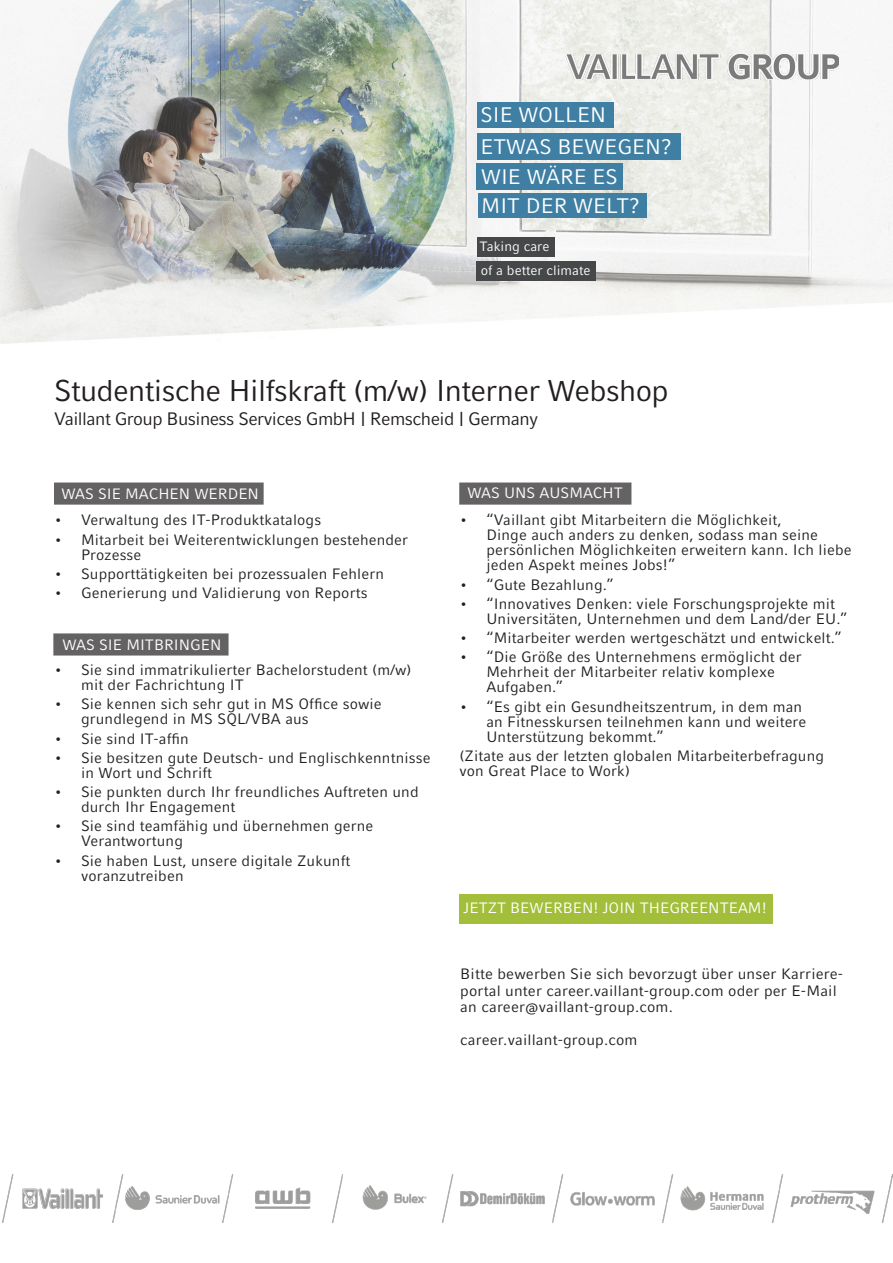
<style>
.page{position:relative;width:893px;height:1263px;background:#fff}
.page>*{position:absolute;margin:0;border:0;box-sizing:border-box;transform-origin:0 0}
.t1{font:30px "Compatil Fact LT Pro";letter-spacing:-.02em;color:#231f20}
.t2{font:21px "Compatil Fact LT Pro";color:#fff}
.t3{font:18px "Compatil Fact LT Pro";letter-spacing:-.03em;color:#231f20}
.t4{font:15px/15px "Compatil Fact LT Pro";letter-spacing:.01em;color:#231f20}
.t5{font:15px "Compatil Fact LT Pro";color:#fff}
.t6{font:13.5px "Compatil Fact LT Pro";color:#fff}
</style>
<div class="page">
<img style="left:0;top:0;width:893px;height:343px">
<img style="left:2px;top:1175px;width:890px;height:48px">
<img style="left:564px;top:54px;width:275px;height:25px">
<div style="left:477px;top:133px;width:203px;height:26px;background:#3e7fa3"></div>
<div style="left:477px;top:163px;width:146px;height:27px;background:#3e7fa3"></div>
<div style="left:477px;top:102px;width:136px;height:26px;background:#3e7fa3"></div>
<div style="left:478px;top:193px;width:168px;height:25px;background:#3e7fa3"></div>
<div style="left:459px;top:894px;width:314px;height:30px;background:#a2be3a"></div>
<div style="left:477px;top:237px;width:78px;height:20px;background:#454749"></div>
<div style="left:476px;top:261px;width:119px;height:20px;background:#454749"></div>
<div style="left:55px;top:483px;width:208px;height:21px;background:#656263"></div>
<div style="left:460px;top:483px;width:171px;height:21px;background:#656263"></div>
<div style="left:54px;top:634px;width:174px;height:21px;background:#656263"></div>
<p class="t2" style="left:480px;top:102px;width:127px">SIE WOLLEN</p>
<p class="t2" style="left:480px;top:134px;width:193px">ETWAS BEWEGEN?</p>
<p class="t2" style="left:481px;top:164px;width:138px">WIE WÄRE ES</p>
<p class="t2" style="left:481px;top:194px;width:160px">MIT DER WELT?</p>
<p class="t6" style="left:479px;top:239px;width:72px">Taking care</p>
<p class="t6" style="left:481px;top:263px;width:111px">of a better climate</p>
<p class="t1" style="left:54px;top:373px;width:616px">Studentische Hilfskraft (m/w) Interner Webshop</p>
<p class="t3" style="left:54px;top:409px;width:486px">Vaillant Group Business Services GmbH | Remscheid | Germany</p>
<p class="t5" style="left:61px;top:485px;width:199px">WAS SIE MACHEN WERDEN</p>
<p class="t4" style="left:54px;top:512px;width:269px">• Verwaltung des IT-Produktkatalogs</p>
<p class="t4" style="left:81px;top:532px;width:329px;text-indent:-27px">• Mitarbeit bei Weiterentwicklungen bestehender<br>Prozesse</p>
<p class="t4" style="left:54px;top:566px;width:331px">• Supporttätigkeiten bei prozessualen Fehlern</p>
<p class="t4" style="left:54px;top:585px;width:315px">• Generierung und Validierung von Reports</p>
<p class="t5" style="left:62px;top:636px;width:161px">WAS SIE MITBRINGEN</p>
<p class="t4" style="left:81px;top:662px;width:332px;text-indent:-27px">• Sie sind immatrikulierter Bachelorstudent (m/w) mit der Fachrichtung IT</p>
<p class="t4" style="left:81px;top:697px;width:302px;text-indent:-27px">• Sie kennen sich sehr gut in MS Office sowie grundlegend in MS SQL/VBA aus</p>
<p class="t4" style="left:54px;top:731px;width:136px">• Sie sind IT-affin</p>
<p class="t4" style="left:81px;top:750px;width:351px;text-indent:-27px">• Sie besitzen gute Deutsch- und Englischkenntnisse in Wort und Schrift</p>
<p class="t4" style="left:81px;top:784px;width:339px;text-indent:-27px">• Sie punkten durch Ihr freundliches Auftreten und durch Ihr Engagement</p>
<p class="t4" style="left:81px;top:819px;width:294px;text-indent:-27px">• Sie sind teamfähig und übernehmen gerne<br>Verantwortung</p>
<p class="t4" style="left:81px;top:853px;width:271px;text-indent:-27px">• Sie haben Lust, unsere digitale Zukunft voranzutreiben</p>
<p class="t5" style="left:467px;top:484px;width:157px">WAS UNS AUSMACHT</p>
<p class="t4" style="left:486px;top:512px;width:367px;text-indent:-27px">• “Vaillant gibt Mitarbeitern die Möglichkeit,<br>Dinge auch anders zu denken, sodass man seine persönlichen Möglichkeiten erweitern kann. Ich liebe jeden Aspekt meines Jobs!”</p>
<p class="t4" style="left:459px;top:577px;width:156px">• “Gute Bezahlung.”</p>
<p class="t4" style="left:486px;top:596px;width:362px;text-indent:-27px">• “Innovatives Denken: viele Forschungsprojekte mit<br>Universitäten, Unternehmen und dem Land/der EU.”</p>
<p class="t4" style="left:459px;top:630px;width:384px">• “Mitarbeiter werden wertgeschätzt und entwickelt.”</p>
<p class="t4" style="left:486px;top:650px;width:317px;text-indent:-27px">• “Die Größe des Unternehmens ermöglicht der<br>Mehrheit der Mitarbeiter relativ komplexe<br>Aufgaben.”</p>
<p class="t4" style="left:486px;top:699px;width:321px;text-indent:-27px">• “Es gibt ein Gesundheitszentrum, in dem man an Fitnesskursen teilnehmen kann und weitere<br>Unterstützung bekommt.”</p>
<p class="t4" style="left:459px;top:748px;width:366px">(Zitate aus der letzten globalen Mitarbeiterbefragung von Great Place to Work)</p>
<p class="t5" style="left:463px;top:899px;width:305px">JETZT BEWERBEN! JOIN THEGREENTEAM!</p>
<p class="t4" style="left:460px;top:965px;width:384px;line-height:16.5px">Bitte bewerben Sie sich bevorzugt über unser Karriere&shy;portal unter career.vaillant-group.com oder per E-Mail an career@vaillant-group.com.</p>
<p class="t4" style="left:460px;top:1032px;width:179px">career.vaillant-group.com</p>
</div>
